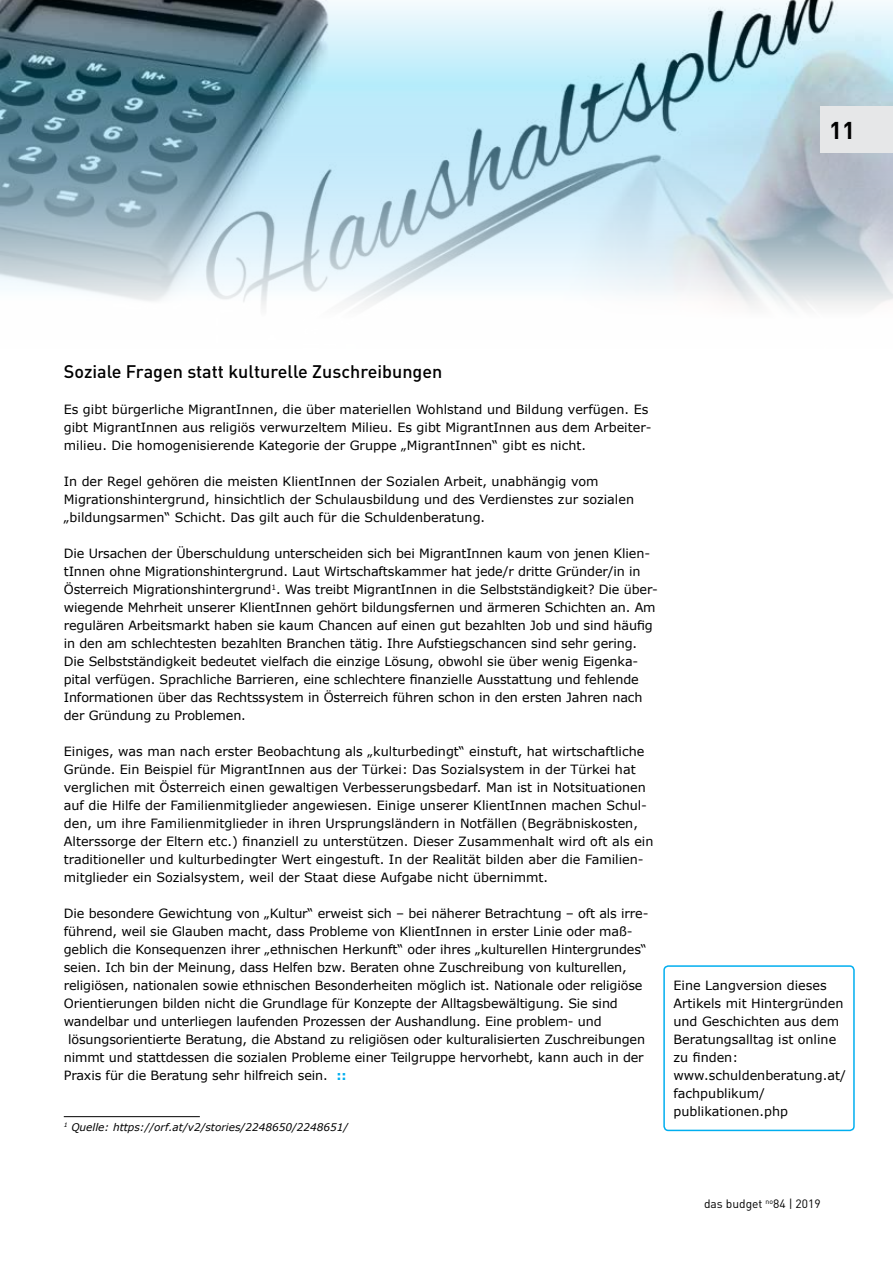
<style>
.page{position:relative;width:893px;height:1263px;background:#fff}
.page>*{position:absolute;margin:0;border:0;box-sizing:border-box;transform-origin:0 0}
.t1{font:700 24px "DINOT";color:#000}
.t2{font:500 18px "DINOT";color:#000}
.t3{font:12.75px/18px "Verdana";letter-spacing:-.01em;color:#000}
.t4{font:12px "DINOT";color:#000}
.t5{font:italic 10.5px "Verdana";color:#000}
.s1{font-weight:700;color:#00aeef}
</style>
<div class="page">
<hr style="left:64px;top:1116px;width:136px;height:1px;background:#000">
<div style="left:663px;top:965px;width:192px;height:166px;border:2px solid #00aeef;border-radius:4px"></div>
<img style="left:0;top:0;width:893px;height:308px">
<div style="left:821px;top:106px;width:72px;height:47px;background:#e6e7e8"></div>
<h1 class="t1" style="left:829px;top:114px;width:28px">11</h1>
<h2 class="t2" style="left:64px;top:359px;width:380px">Soziale Fragen statt kulturelle Zuschreibungen</h2>
<p class="t3" style="left:64px;top:400px;width:589px">Es gibt bürgerliche MigrantInnen, die über materiellen Wohlstand und Bildung verfügen. Es gibt MigrantInnen aus religiös verwurzeltem Milieu. Es gibt MigrantInnen aus dem Arbeiter&shy;milieu. Die homogenisierende Kategorie der Gruppe „MigrantInnen“ gibt es nicht.</p>
<p class="t3" style="left:64px;top:472px;width:572px">In der Regel gehören die meisten KlientInnen der Sozialen Arbeit, unabhängig vom<br>Migrationshintergrund, hinsichtlich der Schulausbildung und des Verdienstes zur sozialen „bildungsarmen“ Schicht. Das gilt auch für die Schuldenberatung.</p>
<p class="t3" style="left:64px;top:544px;width:596px">Die Ursachen der Überschuldung unterscheiden sich bei MigrantInnen kaum von jenen Klien&shy;tInnen ohne Migrationshintergrund. Laut Wirtschaftskammer hat jede/r dritte Gründer/in in Österreich Migrationshintergrund<sup>1</sup>. Was treibt MigrantInnen in die Selbstständigkeit? Die über&shy;wiegende Mehrheit unserer KlientInnen gehört bildungsfernen und ärmeren Schichten an. Am regulären Arbeitsmarkt haben sie kaum Chancen auf einen gut bezahlten Job und sind häufig in den am schlechtesten bezahlten Branchen tätig. Ihre Aufstiegschancen sind sehr gering.<br>Die Selbstständigkeit bedeutet vielfach die einzige Lösung, obwohl sie über wenig Eigenka&shy;pital verfügen. Sprachliche Barrieren, eine schlechtere finanzielle Ausstattung und fehlende Informationen über das Rechtssystem in Österreich führen schon in den ersten Jahren nach der Gründung zu Problemen.</p>
<p class="t3" style="left:64px;top:742px;width:591px">Einiges, was man nach erster Beobachtung als „kulturbedingt“ einstuft, hat wirtschaftliche Gründe. Ein Beispiel für MigrantInnen aus der Türkei: Das Sozialsystem in der Türkei hat verglichen mit Österreich einen gewaltigen Verbesserungsbedarf. Man ist in Notsituationen auf die Hilfe der Familienmitglieder angewiesen. Einige unserer KlientInnen machen Schul&shy;den, um ihre Familienmitglieder in ihren Ursprungsländern in Notfällen (Begräbniskosten, Alterssorge der Eltern etc.) finanziell zu unterstützen. Dieser Zusammenhalt wird oft als ein traditioneller und kulturbedingter Wert eingestuft. In der Realität bilden aber die Familien&shy;mitglieder ein Sozialsystem, weil der Staat diese Aufgabe nicht übernimmt.</p>
<p class="t3" style="left:64px;top:904px;width:586px">Die besondere Gewichtung von „Kultur“ erweist sich – bei näherer Betrachtung – oft als irre-</p>
<p class="t3" style="left:64px;top:922px;width:570px">führend, weil sie Glauben macht, dass Probleme von KlientInnen in erster Linie oder maß-</p>
<p class="t3" style="left:64px;top:940px;width:584px">geblich die Konsequenzen ihrer „ethnischen Herkunft“ oder ihres „kulturellen Hintergrundes“</p>
<p class="t3" style="left:64px;top:958px;width:565px">seien. Ich bin der Meinung, dass Helfen bzw. Beraten ohne Zuschreibung von kulturellen,</p>
<p class="t3" style="left:64px;top:976px;width:580px">religiösen, nationalen sowie ethnischen Besonderheiten möglich ist. Nationale oder religiöse</p>
<p class="t3" style="left:64px;top:994px;width:556px">Orientierungen bilden nicht die Grundlage für Konzepte der Alltagsbewältigung. Sie sind</p>
<p class="t3" style="left:64px;top:1012px;width:539px">wandelbar und unterliegen laufenden Prozessen der Aushandlung. Eine problem- und</p>
<p class="t3" style="left:68px;top:1030px;width:578px">lösungsorientierte Beratung, die Abstand zu religiösen oder kulturalisierten Zuschreibungen</p>
<p class="t3" style="left:64px;top:1048px;width:581px">nimmt und stattdessen die sozialen Probleme einer Teilgruppe hervorhebt, kann auch in der</p>
<p class="t3" style="left:64px;top:1066px;width:284px">Praxis für die Beratung sehr hilfreich sein. <span class="s1">::</span></p>
<p class="t5" style="left:64px;top:1120px;width:286px"><sup>1</sup> Quelle: https://orf.at/v2/stories/2248650/2248651/</p>
<p class="t3" style="left:673px;top:976px;width:174px">Eine Langversion dieses<br>Artikels mit Hintergründen und Geschichten aus dem<br>Beratungsalltag ist online zu finden: www.schuldenberatung.at/ fachpublikum/ publikationen.php</p>
<p class="t4" style="left:704px;top:1196px;width:118px">das budget <sup>no</sup>84 | 2019</p>
</div>
